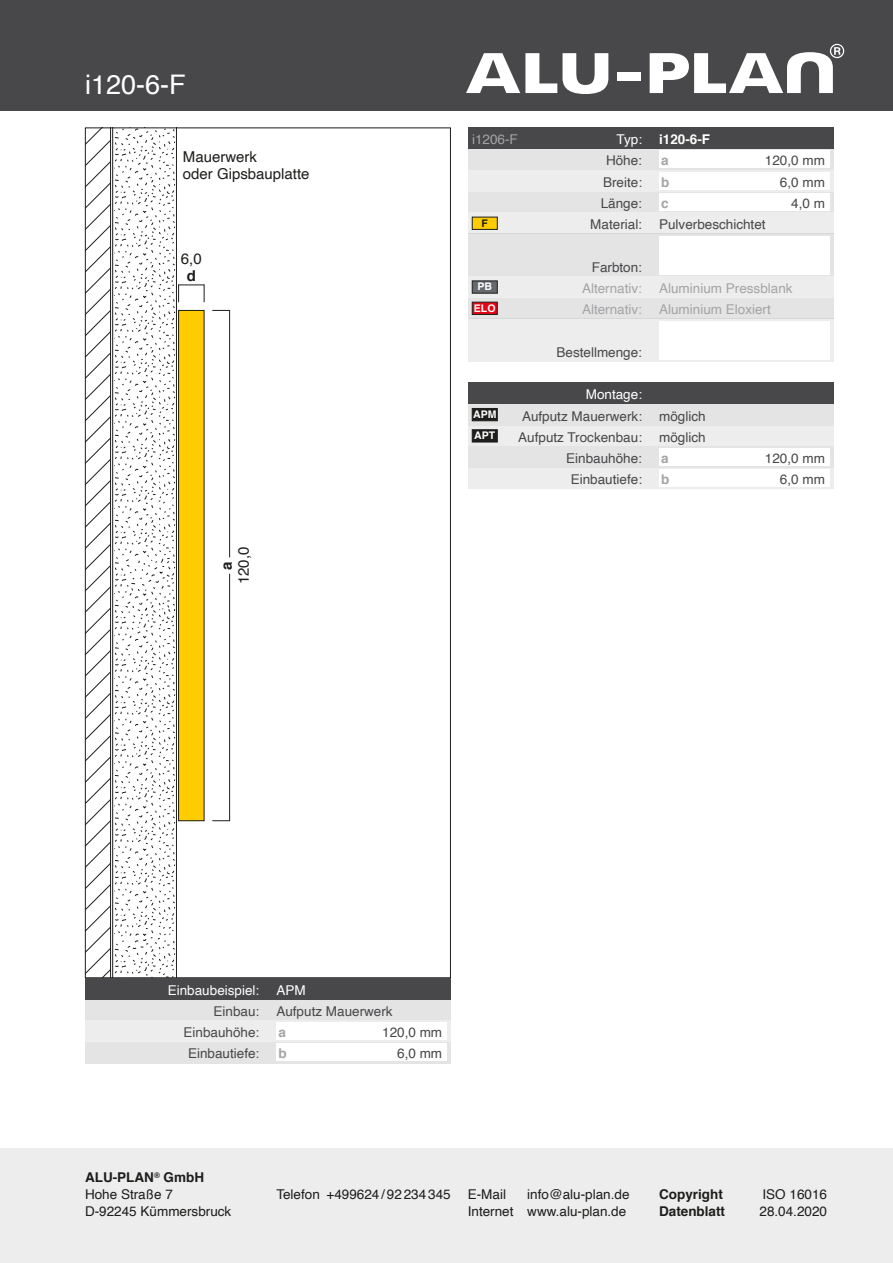
<style>
.page{position:relative;width:893px;height:1263px;background:#fff}
.page>*{position:absolute;margin:0;border:0;box-sizing:border-box;transform-origin:0 0}
.t1{font:27px "Helvetica";color:#fff}
.t2{font:15px/17px "Helvetica";color:#1d1d1b}
.t3{font:700 15px "Helvetica";color:#1d1d1b}
.t4{font:13.5px "Helvetica";color:#48484a}
.t5{font:13.5px/17px "Helvetica";color:#1d1d1b}
.t6{font:13.5px "Helvetica";color:#a4a4a6}
.t7{font:13.5px "Helvetica";color:#fff}
.t8{font:700 13.5px "Helvetica";color:#1d1d1b}
.t9{font:700 13.5px "Helvetica";color:#fff}
.t10{font:700 13.5px "Helvetica";color:#a4a4a6}
.t11{font:13.5px "Helvetica";color:#a4a4a7}
.t12{font:700 10.5px/21.3px "Helvetica";color:#fff}
.t13{font:700 10.5px "Helvetica";color:#1d1d1b}
.s1{font-weight:700}
</style>
<div class="page">
<div style="left:0;top:1148px;width:893px;height:115px;background:#ededee"></div>
<div style="left:0;top:0;width:893px;height:111px;background:#48484a"></div>
<svg style="left:213px;top:310px;width:16px;height:1px"></svg>
<svg style="left:213px;top:820px;width:16px;height:1px"></svg>
<hr style="left:229px;top:310px;width:1px;height:247px;background:#1d1d1b">
<hr style="left:229px;top:574px;width:1px;height:247px;background:#1d1d1b">
<svg style="left:87px;top:130px;width:118px;height:846px"></svg>
<div style="left:468px;top:425px;width:365px;height:21px;background:#ededee"></div>
<div style="left:468px;top:404px;width:365px;height:21px;background:#e4e4e5"></div>
<div style="left:468px;top:468px;width:365px;height:21px;background:#ededee"></div>
<div style="left:659px;top:470px;width:170px;height:17px;background:#fff"></div>
<div style="left:468px;top:446px;width:365px;height:22px;background:#e4e4e5"></div>
<div style="left:659px;top:449px;width:170px;height:17px;background:#fff"></div>
<div style="left:468px;top:383px;width:365px;height:21px;background:#48484a"></div>
<div style="left:85px;top:999px;width:366px;height:21px;background:#e4e4e5"></div>
<div style="left:85px;top:1042px;width:366px;height:21px;background:#e4e4e5"></div>
<div style="left:276px;top:1044px;width:170px;height:17px;background:#fff"></div>
<div style="left:85px;top:1020px;width:366px;height:22px;background:#ededee"></div>
<div style="left:276px;top:1023px;width:170px;height:17px;background:#fff"></div>
<div style="left:85px;top:978px;width:366px;height:21px;background:#48484a"></div>
<div style="left:468px;top:191px;width:365px;height:22px;background:#e4e4e5"></div>
<div style="left:659px;top:193px;width:170px;height:17px;background:#fff"></div>
<div style="left:468px;top:170px;width:365px;height:21px;background:#ededee"></div>
<div style="left:659px;top:172px;width:170px;height:17px;background:#fff"></div>
<div style="left:468px;top:149px;width:365px;height:21px;background:#e4e4e5"></div>
<div style="left:659px;top:151px;width:170px;height:17px;background:#fff"></div>
<div style="left:468px;top:128px;width:365px;height:21px;background:#48484a"></div>
<svg style="left:468px;top:213px;width:365px;height:148px"></svg>
<div style="left:472px;top:408px;width:25px;height:13px;background:#1d1d1b;border:1px solid #1d1d1b"></div>
<div style="left:472px;top:429px;width:25px;height:13px;background:#1d1d1b;border:1px solid #1d1d1b"></div>
<div style="left:472px;top:217px;width:25px;height:13px;background:#fc0;border:1px solid #1d1d1b"></div>
<div style="left:472px;top:281px;width:25px;height:12px;background:#65686f;border:1px solid #1d1d1b"></div>
<div style="left:472px;top:302px;width:25px;height:13px;background:#e30614;border:1px solid #1d1d1b"></div>
<svg style="left:650px;top:44px;width:194px;height:49px"></svg>
<div style="left:617px;top:72px;width:23px;height:9px;background:#fff"></div>
<svg style="left:466px;top:53px;width:142px;height:41px"></svg>
<h1 class="t1" style="left:85px;top:63px;width:102px">i120-6-F</h1>
<p class="t2" style="left:183px;top:148px;width:128px">Mauerwerk<br>oder Gipsbauplatte</p>
<p class="t2" style="left:181px;top:250px;width:22px">6,0</p>
<p class="t3" style="left:187px;top:263px;width:11px">d</p>
<p class="t2" style="left:236px;top:584px;width:39px;rotate:-90deg">120,0</p>
<p class="t3" style="left:215px;top:570px;width:10px;rotate:-90deg">a</p>
<p class="t11" style="left:472px;top:129px;width:47px">i1206-F</p>
<p class="t7" style="left:617px;top:129px;width:27px">Typ:</p>
<p class="t9" style="left:659px;top:128px;width:53px">i120-6-F</p>
<p class="t4" style="left:606px;top:150px;width:38px">Höhe:</p>
<p class="t10" style="left:661px;top:150px;width:9px">a</p>
<p class="t4" style="left:765px;top:150px;width:62px">120,0 mm</p>
<p class="t4" style="left:603px;top:171px;width:41px">Breite:</p>
<p class="t10" style="left:661px;top:171px;width:10px">b</p>
<p class="t4" style="left:780px;top:171px;width:47px">6,0 mm</p>
<p class="t4" style="left:601px;top:193px;width:43px">Länge:</p>
<p class="t10" style="left:661px;top:192px;width:9px">c</p>
<p class="t4" style="left:791px;top:193px;width:35px">4,0 m</p>
<p class="t13" style="left:482px;top:214px;width:8px">F</p>
<p class="t4" style="left:590px;top:214px;width:53px">Material:</p>
<p class="t4" style="left:659px;top:214px;width:108px">Pulverbeschichtet</p>
<p class="t4" style="left:592px;top:256px;width:52px">Farbton:</p>
<p class="t12" style="left:474px;top:276px;width:23px;text-align:center">PB<br>ELO</p>
<p class="t6" style="left:582px;top:278px;width:62px">Alternativ:</p>
<p class="t6" style="left:582px;top:299px;width:62px">Alternativ:</p>
<p class="t6" style="left:659px;top:278px;width:135px">Aluminium Pressblank</p>
<p class="t6" style="left:659px;top:299px;width:113px">Aluminium Eloxiert</p>
<p class="t4" style="left:556px;top:341px;width:87px">Bestellmenge:</p>
<p class="t12" style="left:473px;top:404px;width:25px">APM<br>APT</p>
<p class="t7" style="left:586px;top:384px;width:58px">Montage:</p>
<p class="t4" style="left:518px;top:427px;width:125px">Aufputz Trockenbau:</p>
<p class="t4" style="left:659px;top:427px;width:48px">möglich</p>
<p class="t4" style="left:522px;top:405px;width:122px">Aufputz Mauerwerk:</p>
<p class="t4" style="left:659px;top:405px;width:48px">möglich</p>
<p class="t4" style="left:566px;top:448px;width:77px">Einbauhöhe:</p>
<p class="t10" style="left:661px;top:447px;width:9px">a</p>
<p class="t4" style="left:765px;top:448px;width:62px">120,0 mm</p>
<p class="t4" style="left:571px;top:469px;width:73px">Einbautiefe:</p>
<p class="t10" style="left:661px;top:469px;width:10px">b</p>
<p class="t4" style="left:780px;top:469px;width:47px">6,0 mm</p>
<p class="t7" style="left:168px;top:979px;width:93px">Einbaubeispiel:</p>
<p class="t4" style="left:214px;top:1001px;width:47px">Einbau:</p>
<p class="t7" style="left:276px;top:979px;width:31px">APM</p>
<p class="t4" style="left:276px;top:1001px;width:118px">Aufputz Mauerwerk</p>
<p class="t4" style="left:184px;top:1022px;width:77px">Einbauhöhe:</p>
<p class="t10" style="left:278px;top:1021px;width:9px">a</p>
<p class="t4" style="left:382px;top:1022px;width:62px">120,0 mm</p>
<p class="t4" style="left:188px;top:1043px;width:73px">Einbautiefe:</p>
<p class="t10" style="left:278px;top:1043px;width:10px">b</p>
<p class="t4" style="left:397px;top:1043px;width:47px">6,0 mm</p>
<p class="t5" style="left:85px;top:1169px;width:148px"><span class="s1">ALU-PLAN</span><sup>®</sup> <span class="s1">GmbH<br></span>Hohe Straße 7<br>D-92245 Kümmersbruck</p>
<p class="t5" style="left:276px;top:1186px;width:176px">Telefon +499624 /92234345</p>
<p class="t8" style="left:659px;top:1183px;width:65px">Copyright</p>
<p class="t5" style="left:762px;top:1186px;width:66px">ISO 16016</p>
<p class="t8" style="left:659px;top:1200px;width:68px">Datenblatt</p>
<p class="t5" style="left:759px;top:1203px;width:69px">28.04.2020</p>
<p class="t5" style="left:468px;top:1186px;width:163px;text-align:right">info@alu-plan.de<br>Internet www.alu-plan.de</p>
<p class="t5" style="left:468px;top:1186px;width:40px">E-Mail</p>
</div>
